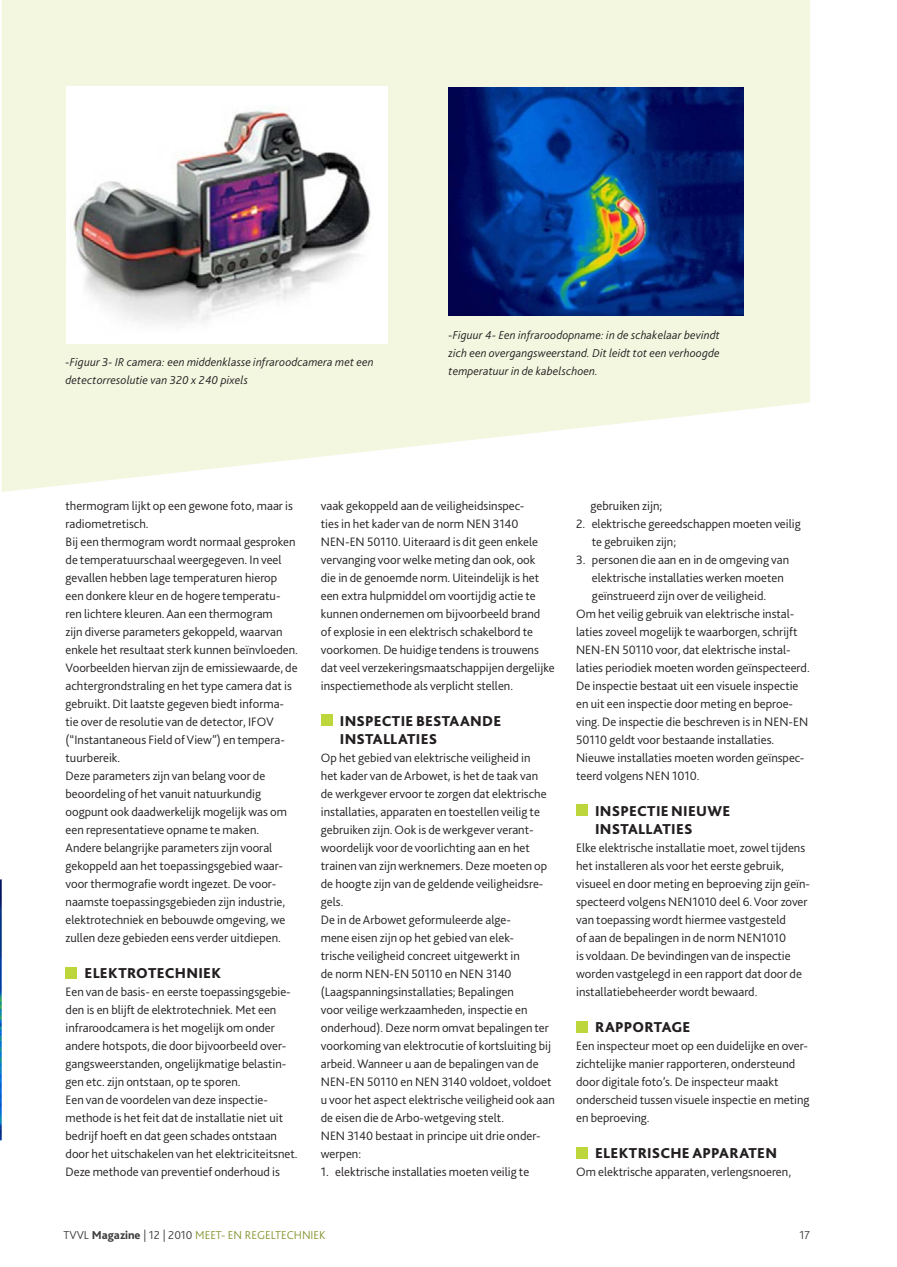
<style>
.page{position:relative;width:897px;height:1267px;background:#fff}
.page>*{position:absolute;margin:0;border:0;box-sizing:border-box;transform-origin:0 0}
.t1{font:800 15px/18px "Bliss 2";letter-spacing:.02em;color:#231f20}
.t2{font:300 12.75px/18px "Bliss 2";color:#231f20}
.t3{font:italic 300 12px/18px "Bliss 2";letter-spacing:.01em;color:#231f20}
.t4{font:300 12px "Bliss 2";color:#879735}
.t5{font:300 12px "Bliss 2";color:#3e3e3f}
.s1{color:#3e3e3f}
.s2{font-weight:800;color:#3e3e3f}
</style>
<div class="page">
<div style="left:66px;top:966px;width:11px;height:12px;background:#bdd63c"></div>
<div style="left:321px;top:714px;width:11px;height:12px;background:#bdd63c"></div>
<div style="left:576px;top:804px;width:11px;height:12px;background:#bdd63c"></div>
<div style="left:576px;top:1020px;width:11px;height:12px;background:#bdd63c"></div>
<div style="left:576px;top:1146px;width:11px;height:12px;background:#bdd63c"></div>
<svg style="left:2px;top:0;width:808px;height:492px;background:#f4f8e4"></svg>
<div style="left:66px;top:87px;width:321px;height:257px;background:#fff"></div>
<img style="left:73px;top:106px;width:298px;height:217px">
<img style="left:448px;top:87px;width:295px;height:229px">
<img style="left:0;top:879px;width:2px;height:261px">
<p class="t3" style="left:66px;top:354px;width:309px">-Figuur 3- IR camera: een middenklasse infraroodcamera met een detectorresolutie van 320 x 240 pixels</p>
<p class="t3" style="left:448px;top:327px;width:273px;text-align:justify">-Figuur 4- Een infraroodopname: in de schakelaar bevindt zich een overgangsweerstand. Dit leidt tot een verhoogde temperatuur in de kabelschoen.</p>
<p class="t2" style="left:66px;top:497px;width:234px">thermogram lijkt op een gewone foto, maar is radiometretisch.<br>Bij een thermogram wordt normaal gesproken de temperatuurschaal weergegeven. In veel gevallen hebben lage temperaturen hierop een donkere kleur en de hogere temperatu&shy;ren lichtere kleuren. Aan een thermogram<br>zijn diverse parameters gekoppeld, waarvan enkele het resultaat sterk kunnen beïnvloeden.<br>Voorbeelden hiervan zijn de emissiewaarde, de achtergrondstraling en het type camera dat is gebruikt. Dit laatste gegeven biedt informa&shy;tie over de resolutie van de detector, IFOV (“Instantaneous Field of View”) en tempera&shy;tuurbereik.<br>Deze parameters zijn van belang voor de beoordeling of het vanuit natuurkundig oogpunt ook daadwerkelijk mogelijk was om een representatieve opname te maken.<br>Andere belangrijke parameters zijn vooral gekoppeld aan het toepassingsgebied waar&shy;voor thermografie wordt ingezet. De voor&shy;naamste toepassingsgebieden zijn industrie, elektrotechniek en bebouwde omgeving, we zullen deze gebieden eens verder uitdiepen.</p>
<p class="t1" style="left:84px;top:965px;width:138px">ELEKTROTECHNIEK</p>
<p class="t2" style="left:66px;top:983px;width:233px">Een van de basis- en eerste toepassingsgebie&shy;den is en blijft de elektrotechniek. Met een infraroodcamera is het mogelijk om onder andere hotspots, die door bijvoorbeeld over&shy;gangsweerstanden, ongelijkmatige belastin&shy;gen etc. zijn ontstaan, op te sporen.<br>Een van de voordelen van deze inspectie&shy;methode is het feit dat de installatie niet uit bedrijf hoeft en dat geen schades ontstaan door het uitschakelen van het elektriciteitsnet.<br>Deze methode van preventief onderhoud is</p>
<p class="t2" style="left:321px;top:497px;width:235px">vaak gekoppeld aan de veiligheidsinspec-<br>ties in het kader van de norm NEN 3140<br>NEN-EN 50110. Uiteraard is dit geen enkele vervanging voor welke meting dan ook, ook<br>die in de genoemde norm. Uiteindelijk is het een extra hulpmiddel om voortijdig actie te kunnen ondernemen om bijvoorbeeld brand<br>of explosie in een elektrisch schakelbord te voorkomen. De huidige tendens is trouwens dat veel verzekeringsmaatschappijen dergelijke inspectiemethode als verplicht stellen.</p>
<p class="t1" style="left:340px;top:713px;width:163px">INSPECTIE BESTAANDE<br>INSTALLATIES</p>
<p class="t2" style="left:321px;top:749px;width:235px">Op het gebied van elektrische veiligheid in<br>het kader van de Arbowet, is het de taak van<br>de werkgever ervoor te zorgen dat elektrische installaties, apparaten en toestellen veilig te gebruiken zijn. Ook is de werkgever verant&shy;woordelijk voor de voorlichting aan en het trainen van zijn werknemers. Deze moeten op de hoogte zijn van de geldende veiligheidsre&shy;gels.<br>De in de Arbowet geformuleerde alge-<br>mene eisen zijn op het gebied van elek-<br>trische veiligheid concreet uitgewerkt in<br>de norm NEN-EN 50110 en NEN 3140 (Laagspanningsinstallaties; Bepalingen<br>voor veilige werkzaamheden, inspectie en onderhoud). Deze norm omvat bepalingen ter voorkoming van elektrocutie of kortsluiting bij arbeid. Wanneer u aan de bepalingen van de NEN-EN 50110 en NEN 3140 voldoet, voldoet u voor het aspect elektrische veiligheid ook aan de eisen die de Arbo-wetgeving stelt.<br>NEN 3140 bestaat in principe uit drie onder&shy;werpen:</p>
<p class="t2" style="left:321px;top:1163px;width:210px">1. elektrische installaties moeten veilig te</p>
<p class="t2" style="left:590px;top:497px;width:73px">gebruiken zijn;</p>
<p class="t2" style="left:591px;top:515px;width:210px;text-indent:-16px">2. elektrische gereedschappen moeten veilig te gebruiken zijn;</p>
<p class="t2" style="left:576px;top:551px;width:214px">3. personen die aan en in de omgeving van</p>
<p class="t2" style="left:592px;top:569px;width:193px">elektrische installaties werken moeten</p>
<p class="t2" style="left:592px;top:587px;width:176px">geïnstrueerd zijn over de veiligheid.</p>
<p class="t2" style="left:576px;top:605px;width:220px">Om het veilig gebruik van elektrische instal-</p>
<p class="t2" style="left:576px;top:623px;width:223px">laties zoveel mogelijk te waarborgen, schrijft</p>
<p class="t2" style="left:576px;top:641px;width:216px">NEN-EN 50110 voor, dat elektrische instal-</p>
<p class="t2" style="left:576px;top:659px;width:235px">laties periodiek moeten worden geïnspecteerd.</p>
<p class="t2" style="left:576px;top:677px;width:224px">De inspectie bestaat uit een visuele inspectie</p>
<p class="t2" style="left:576px;top:695px;width:218px">en uit een inspectie door meting en beproe-</p>
<p class="t2" style="left:576px;top:713px;width:233px">ving. De inspectie die beschreven is in NEN-EN</p>
<p class="t2" style="left:576px;top:731px;width:200px">50110 geldt voor bestaande installaties.</p>
<p class="t2" style="left:576px;top:749px;width:230px">Nieuwe installaties moeten worden geïnspec-</p>
<p class="t2" style="left:576px;top:767px;width:125px">teerd volgens NEN 1010.</p>
<p class="t1" style="left:595px;top:803px;width:137px">INSPECTIE NIEUWE<br>INSTALLATIES</p>
<p class="t2" style="left:576px;top:839px;width:235px">Elke elektrische installatie moet, zowel tijdens het installeren als voor het eerste gebruik, visueel en door meting en beproeving zijn geïn&shy;specteerd volgens NEN1010 deel 6. Voor zover van toepassing wordt hiermee vastgesteld<br>of aan de bepalingen in de norm NEN1010<br>is voldaan. De bevindingen van de inspectie worden vastgelegd in een rapport dat door de installatiebeheerder wordt bewaard.</p>
<p class="t1" style="left:595px;top:1019px;width:97px">RAPPORTAGE</p>
<p class="t2" style="left:576px;top:1037px;width:235px">Een inspecteur moet op een duidelijke en over&shy;zichtelijke manier rapporteren, ondersteund door digitale foto’s. De inspecteur maakt onderscheid tussen visuele inspectie en meting en beproeving.</p>
<p class="t1" style="left:595px;top:1145px;width:183px">ELEKTRISCHE APPARATEN</p>
<p class="t2" style="left:576px;top:1163px;width:216px">Om elektrische apparaten, verlengsnoeren,</p>
<p class="t4" style="left:63px;top:1229px;width:264px"><span class="s1">TVVL</span> <span class="s2">Magazine</span> <span class="s1">| 12 | 2010</span> MEET- EN REGELTECHNIEK</p>
<p class="t5" style="left:799px;top:1229px;width:12px">17</p>
</div>
